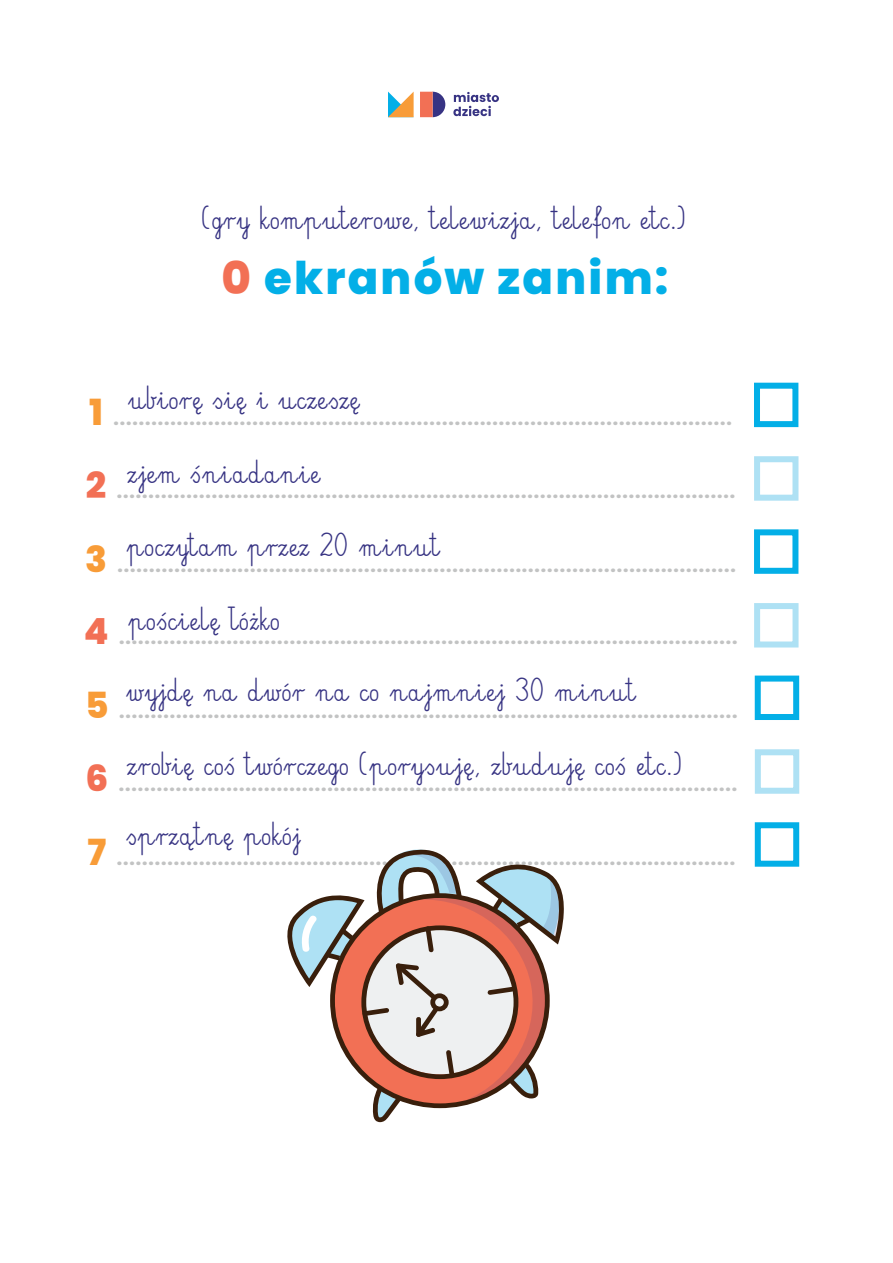
<style>
.page{position:relative;width:893px;height:1263px;background:#fff}
.page>*{position:absolute;margin:0;border:0;box-sizing:border-box;transform-origin:0 0}
.t1{font:800 45px "Poppins";letter-spacing:.05em;color:#03afe7}
.t2{font:30px "Elementarz Dwa";letter-spacing:.05em;color:#373383}
.t3{font:800 18px "Poppins";color:#c2c3c3}
.s1{color:#f27055}
.s2{font-size:36px;color:#f89c38}
.s3{font-size:36px;color:#f27055}
</style>
<div class="page">
<svg style="left:420px;top:92px;width:25px;height:25px"></svg>
<svg style="left:388px;top:92px;width:26px;height:25px"></svg>
<svg style="left:453px;top:92px;width:46px;height:24px"></svg>
<div style="left:754px;top:383px;width:44px;height:44px;border:6px solid #03afe7"></div>
<div style="left:754px;top:456px;width:44px;height:45px;border:6px solid #aee1f4"></div>
<div style="left:754px;top:529px;width:44px;height:45px;border:6px solid #03afe7"></div>
<div style="left:754px;top:603px;width:44px;height:44px;border:6px solid #aee1f4"></div>
<div style="left:755px;top:675px;width:44px;height:45px;border:6px solid #03afe7"></div>
<div style="left:755px;top:749px;width:44px;height:45px;border:6px solid #aee1f4"></div>
<div style="left:755px;top:822px;width:44px;height:45px;border:6px solid #03afe7"></div>
<svg style="left:287px;top:849px;width:277px;height:273px"></svg>
<h2 class="t2" style="left:203px;top:202px;width:485px">(gry komputerowe, telewizja, telefon etc.)</h2>
<h1 class="t1" style="left:221px;top:253px;width:449px"><span class="s1">0</span> ekranów zanim:</h1>
<h2 class="t2" style="left:128px;top:382px;width:233px">ubiorę się i uczeszę</h2>
<p class="t3" style="left:89px;top:409px;width:644px"><span class="s2">1</span> ..................................................................................................</p>
<h2 class="t2" style="left:128px;top:456px;width:193px">zjem śniadanie</h2>
<h2 class="t2" style="left:127px;top:529px;width:314px">poczytam przez 20 minut</h2>
<h2 class="t2" style="left:129px;top:602px;width:152px">pościelę łóżko</h2>
<h2 class="t2" style="left:127px;top:673px;width:510px">wyjdę na dwór na co najmniej 30 minut</h2>
<h2 class="t2" style="left:128px;top:747px;width:556px">zrobię coś twórczego (porysuję, zbuduję coś etc.)</h2>
<h2 class="t2" style="left:127px;top:817px;width:175px">sprzątnę pokój</h2>
<p class="t3" style="left:86px;top:481px;width:651px"><span class="s3">2</span> ..................................................................................................</p>
<p class="t3" style="left:85px;top:555px;width:652px"><span class="s2">3</span> ..................................................................................................</p>
<p class="t3" style="left:84px;top:628px;width:655px"><span class="s3">4</span> ..................................................................................................</p>
<p class="t3" style="left:85px;top:701px;width:654px"><span class="s2">5</span> ..................................................................................................</p>
<p class="t3" style="left:86px;top:774px;width:653px"><span class="s3">6</span> ..................................................................................................</p>
<p class="t3" style="left:88px;top:848px;width:649px"><span class="s2">7</span> ..................................................................................................</p>
</div>
